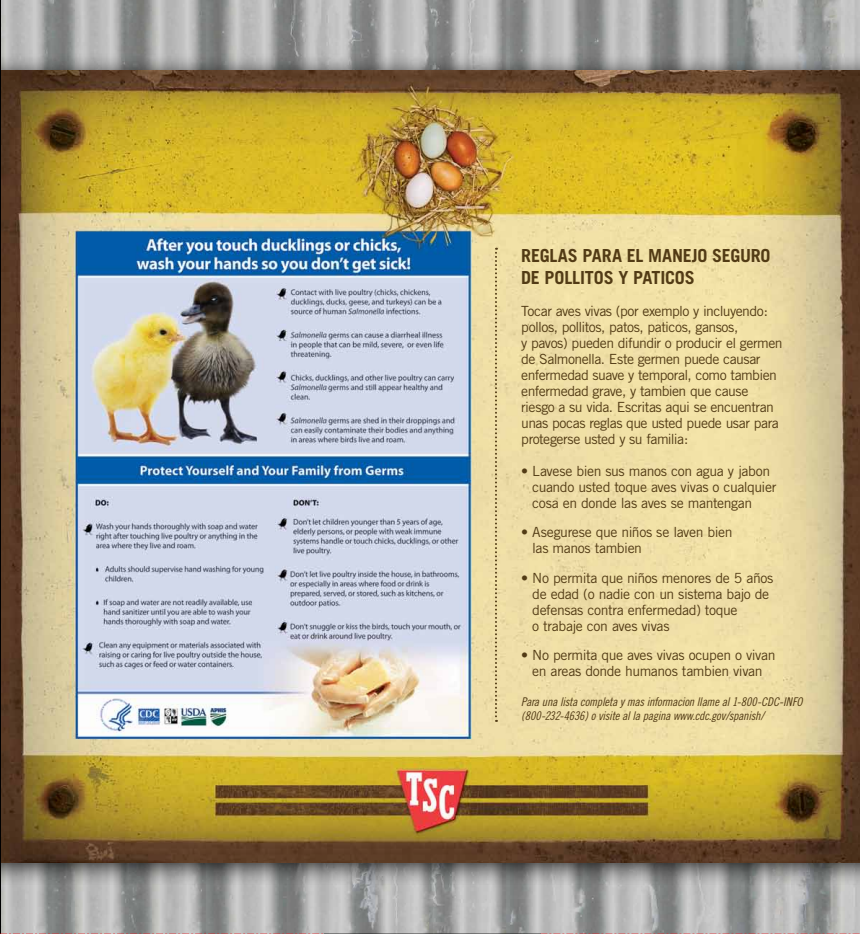
<style>
.page{position:relative;width:860px;height:934px;background:#fff}
.page>*{position:absolute;margin:0;border:0;box-sizing:border-box;transform-origin:0 0}
.t1{font:700 18px/22px "Trade Gothic";letter-spacing:-.005em;color:#523b15}
.t2{font:14px/16px "Trade Gothic";letter-spacing:-.03em;color:#523b15}
.t3{font:12px/14px "Trade Gothic Cond Eighteen Obl";letter-spacing:-.02em;color:#523b15}
</style>
<div class="page">
<img style="left:1px;top:1px;width:858px;height:931px">
<svg style="left:1px;top:0;width:858px;height:1px"></svg>
<hr style="left:0;top:0;width:1px;height:933px;background:#000">
<hr style="left:859px;top:0;width:1px;height:933px;background:#000">
<svg style="left:0;top:932px;width:859px;height:2px;background:#a89595"></svg>
<p class="t1" style="left:521px;top:244px;width:251px">REGLAS PARA EL MANEJO SEGURO<br>DE POLLITOS Y PATICOS</p>
<p class="t2" style="left:521px;top:302px;width:263px">Tocar aves vivas (por exemplo y incluyendo: pollos, pollitos, patos, paticos, gansos,<br>y pavos) pueden difundir o producir el germen de Salmonella. Este germen puede causar enfermedad suave y temporal, como tambien enfermedad grave, y tambien que cause riesgo a su vida. Escritas aqui se encuentran unas pocas reglas que usted puede usar para protegerse usted y su familia:</p>
<p class="t2" style="left:532px;top:462px;width:245px;text-indent:-11px">• Lavese bien sus manos con agua y jabon cuando usted toque aves vivas o cualquier cosa en donde las aves se mantengan</p>
<p class="t2" style="left:532px;top:524px;width:202px;text-indent:-11px">• Asegurese que niños se laven bien las manos tambien</p>
<p class="t2" style="left:532px;top:569px;width:242px;text-indent:-11px">• No permita que niños menores de 5 años de edad (o nadie con un sistema bajo de defensas contra enfermedad) toque<br>o trabaje con aves vivas</p>
<p class="t2" style="left:521px;top:647px;width:256px;text-align:center">• No permita que aves vivas ocupen o vivan en areas donde humanos tambien vivan</p>
<p class="t3" style="left:521px;top:694px;width:282px">Para una lista completa y mas informacion llame al 1-800-CDC-INFO (800-232-4636) o visite al la pagina www.cdc.gov/spanish/</p>
</div>
